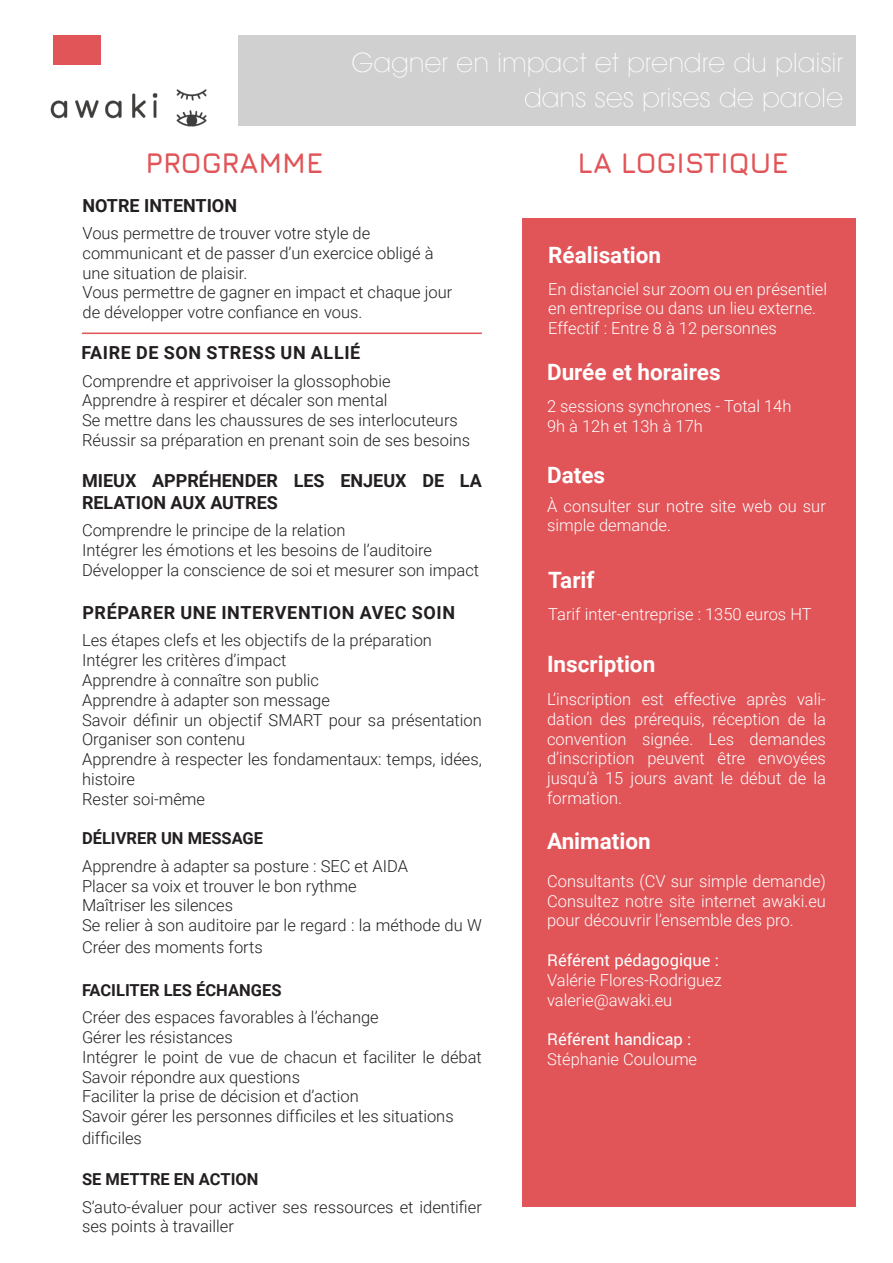
<style>
.page{position:relative;width:893px;height:1263px;background:#fff}
.page>*{position:absolute;margin:0;border:0;box-sizing:border-box;transform-origin:0 0}
.t1{font:700 28.5px "Jura";color:#e15458}
.t2{font:200 27px "Avant Garde IT Cby BT";letter-spacing:.02em;color:#fff}
.t3{font:700 22.5px "Roboto";color:#fff}
.t4{font:700 18px/21.6px "Roboto";color:#231f20}
.t5{font:700 18px "Roboto";letter-spacing:.035em;color:#231f20}
.t6{font:300 16.5px/19.8px "Roboto";color:#231f20}
.t7{font:300 16.5px/19.8px "Roboto";color:#fff}
.t8{font:700 16.5px "Roboto";color:#231f20}
.t9{font:16.5px "Roboto";color:#fff}
</style>
<div class="page">
<div style="left:238px;top:35px;width:618px;height:91px;background:#d1d0d0"></div>
<img style="left:50px;top:89px;width:157px;height:38px">
<div style="left:54px;top:35px;width:47px;height:30px;background:#e15458"></div>
<div style="left:522px;top:218px;width:334px;height:989px;background:#e15458"></div>
<hr style="left:82px;top:333px;width:400px;height:1px;background:#e15458">
<p class="t2" style="left:352px;top:46px;width:493px">Gagner en impact et prendre du plaisir</p>
<p class="t2" style="left:524px;top:81px;width:320px">dans ses prises de parole</p>
<p class="t1" style="left:146px;top:142px;width:179px">PROGRAMME</p>
<p class="t4" style="left:83px;top:194px;width:156px">NOTRE INTENTION</p>
<p class="t6" style="left:83px;top:223px;width:352px">Vous permettre de trouver votre style de communicant et de passer d’un exercice obligé à une situation de plaisir.</p>
<p class="t6" style="left:83px;top:282px;width:371px">Vous permettre de gagner en impact et chaque jour de développer votre confiance en vous.</p>
<p class="t5" style="left:81px;top:340px;width:281px">FAIRE DE SON STRESS UN ALLIÉ</p>
<p class="t6" style="left:82px;top:370px;width:310px">Comprendre et apprivoiser la glossophobie</p>
<p class="t6" style="left:82px;top:390px;width:307px">Apprendre à respirer et décaler son mental</p>
<p class="t6" style="left:82px;top:410px;width:390px">Se mettre dans les chaussures de ses interlocuteurs<br>Réussir sa préparation en prenant soin de ses besoins</p>
<p class="t4" style="left:82px;top:469px;width:401px">MIEUX APPRÉHENDER LES ENJEUX DE LA<br>RELATION AUX AUTRES</p>
<p class="t6" style="left:82px;top:520px;width:265px">Comprendre le principe de la relation</p>
<p class="t6" style="left:82px;top:540px;width:352px">Intégrer les émotions et les besoins de l’auditoire</p>
<p class="t6" style="left:82px;top:559px;width:399px">Développer la conscience de soi et mesurer son impact</p>
<p class="t5" style="left:82px;top:600px;width:374px">PRÉPARER UNE INTERVENTION AVEC SOIN</p>
<p class="t6" style="left:82px;top:630px;width:351px">Les étapes clefs et les objectifs de la préparation</p>
<p class="t6" style="left:82px;top:650px;width:206px">Intégrer les critères d’impact</p>
<p class="t6" style="left:82px;top:670px;width:239px">Apprendre à connaître son public</p>
<p class="t6" style="left:82px;top:689px;width:249px">Apprendre à adapter son message</p>
<p class="t6" style="left:82px;top:709px;width:401px">Savoir définir un objectif SMART pour sa présentation<br>Organiser son contenu</p>
<p class="t6" style="left:82px;top:749px;width:401px">Apprendre à respecter les fondamentaux: temps, idées, histoire</p>
<p class="t6" style="left:82px;top:788px;width:125px">Rester soi-même</p>
<p class="t8" style="left:82px;top:827px;width:183px">DÉLIVRER UN MESSAGE</p>
<p class="t6" style="left:82px;top:855px;width:327px">Apprendre à adapter sa posture : SEC et AIDA</p>
<p class="t6" style="left:82px;top:875px;width:276px">Placer sa voix et trouver le bon rythme</p>
<p class="t6" style="left:82px;top:895px;width:153px">Maîtriser les silences</p>
<p class="t6" style="left:82px;top:914px;width:401px;line-height:21.6px">Se relier à son auditoire par le regard : la méthode du W<br>Créer des moments forts</p>
<p class="t8" style="left:82px;top:978px;width:201px">FACILITER LES ÉCHANGES</p>
<p class="t6" style="left:82px;top:1007px;width:298px">Créer des espaces favorables à l’échange</p>
<p class="t6" style="left:82px;top:1027px;width:152px">Gérer les résistances</p>
<p class="t6" style="left:82px;top:1046px;width:401px">Intégrer le point de vue de chacun et faciliter le débat<br>Savoir répondre aux questions</p>
<p class="t6" style="left:82px;top:1086px;width:278px">Faciliter la prise de décision et d’action</p>
<p class="t6" style="left:82px;top:1106px;width:373px">Savoir gérer les personnes difficiles et les situations</p>
<p class="t6" style="left:82px;top:1127px;width:61px">difficiles</p>
<p class="t8" style="left:82px;top:1168px;width:178px">SE METTRE EN ACTION</p>
<p class="t6" style="left:82px;top:1196px;width:401px">S’auto-évaluer pour activer ses ressources et identifier ses points à travailler</p>
<p class="t1" style="left:578px;top:142px;width:212px">LA LOGISTIQUE</p>
<p class="t3" style="left:548px;top:240px;width:115px">Réalisation</p>
<p class="t7" style="left:548px;top:278px;width:280px">En distanciel sur zoom ou en présentiel en entreprise ou dans un lieu externe.</p>
<p class="t7" style="left:548px;top:318px;width:230px">Effectif : Entre 8 à 12 personnes</p>
<p class="t3" style="left:547px;top:356px;width:175px">Durée et horaires</p>
<p class="t7" style="left:547px;top:395px;width:246px">2 sessions synchrones - Total 14h</p>
<p class="t7" style="left:547px;top:415px;width:157px">9h à 12h et 13h à 17h</p>
<p class="t3" style="left:547px;top:459px;width:60px">Dates</p>
<p class="t7" style="left:547px;top:495px;width:280px">À consulter sur notre site web ou sur simple demande.</p>
<p class="t3" style="left:548px;top:564px;width:48px">Tarif</p>
<p class="t7" style="left:548px;top:603px;width:265px">Tarif inter-entreprise : 1350 euros HT</p>
<p class="t3" style="left:547px;top:648px;width:110px">Inscription</p>
<p class="t7" style="left:547px;top:689px;width:280px;text-align:justify">L’inscription est effective après vali&shy;dation des prérequis, réception de la convention signée. Les demandes d’inscription peuvent être envoyées jusqu’à 15 jours avant le début de la formation.</p>
<p class="t3" style="left:547px;top:825px;width:105px">Animation</p>
<p class="t7" style="left:547px;top:870px;width:280px;text-align:justify">Consultants (CV sur simple demande)<br>Consultez notre site internet awaki.eu pour découvrir l’ensemble des pro.</p>
<p class="t9" style="left:547px;top:949px;width:173px">Référent pédagogique :</p>
<p class="t7" style="left:547px;top:969px;width:176px">Valérie Flores-Rodriguez</p>
<p class="t7" style="left:547px;top:989px;width:127px">valerie@awaki.eu</p>
<p class="t9" style="left:547px;top:1028px;width:146px">Référent handicap :</p>
<p class="t7" style="left:547px;top:1049px;width:152px">Stéphanie Couloume</p>
</div>
